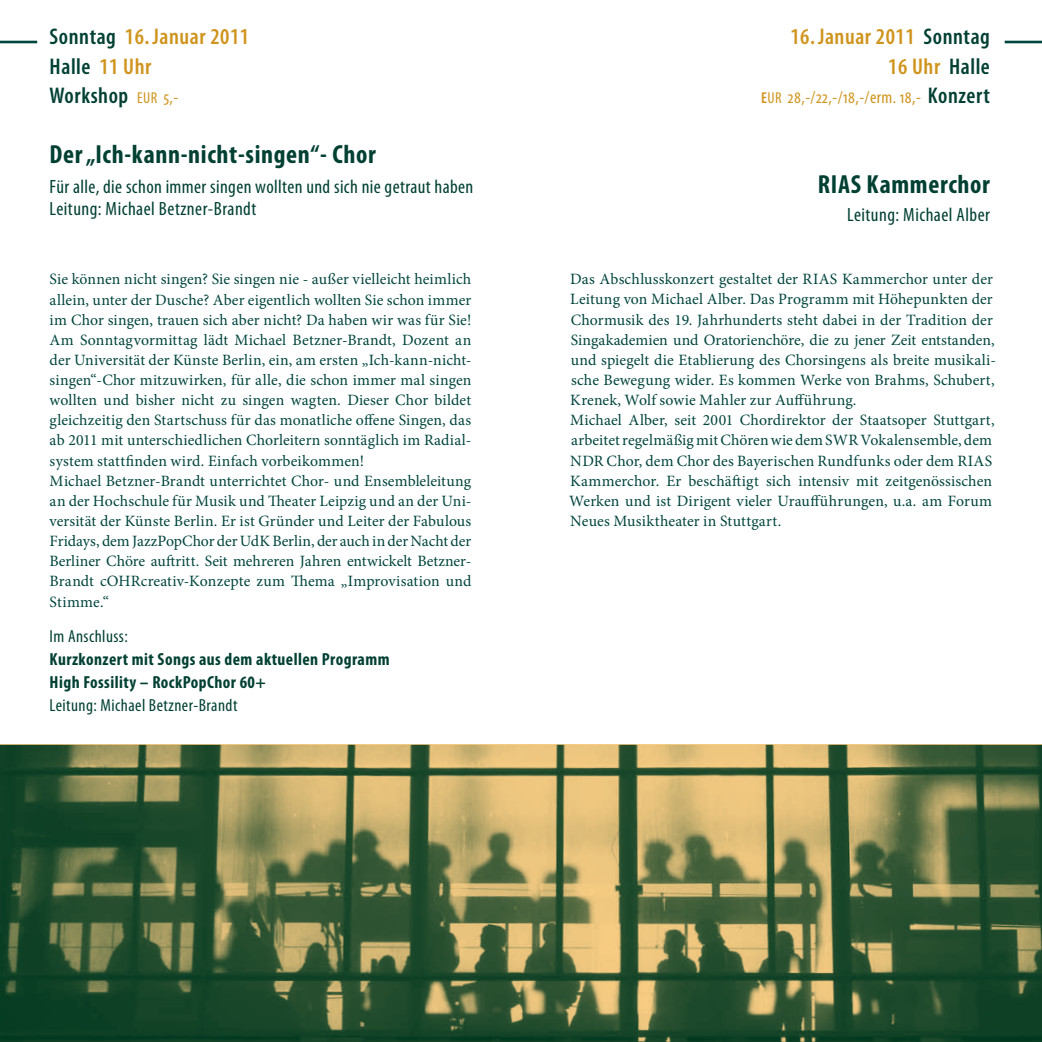
<style>
.page{position:relative;width:1042px;height:1042px;background:#fff}
.page>*{position:absolute;margin:0;border:0;box-sizing:border-box;transform-origin:0 0}
.t1{font:700 condensed 26.25px "Myriad Pro";letter-spacing:.025em;color:#004033}
.t2{font:22.75px/29.8px "Myriad MM 565 300";letter-spacing:-.08em;color:#004033}
.t3{font:22.75px/29.8px "Myriad MM 565 300";letter-spacing:-.08em;color:#d0941d;text-align:right}
.t4{font:condensed 19.25px/22.8px "Myriad Pro";letter-spacing:.02em;color:#004033}
.t5{font:700 condensed 17.5px/22.8px "Myriad Pro";letter-spacing:.025em;color:#004033}
.t6{font:condensed 17.5px "Myriad Pro";letter-spacing:.025em;color:#004033}
.t7{font:condensed 17.5px "Myriad Pro";letter-spacing:.025em;color:#d0941d}
.t8{font:15.75px/20.1px "Minion Pro";letter-spacing:.005em;color:#00453e}
.s1{color:#d0941d}
.s2{font-family:"Myriad Pro";font-stretch:condensed;font-size:15.75px;color:#d0941d}
.s3{font-family:"Myriad Pro";font-stretch:condensed;font-size:17.5px;color:#d0941d}
.s4{color:#004033}
.s5{font-family:"Myriad MM 565 300";font-stretch:normal;font-size:15.75px}
.s6{font-size:15.75px}
.s7{font-family:"Myriad MM 565 300";font-stretch:normal;font-size:22.75px;color:#004033}
</style>
<div class="page">
<hr style="left:1004px;top:41px;width:38px;height:2px;background:#00453e">
<hr style="left:0;top:41px;width:37px;height:2px;background:#00453e">
<img style="left:0;top:745px;width:1042px;height:297px">
<h2 class="t2" style="left:50px;top:23px;width:203px">Sonntag <span class="s1">16. Januar 2011<br></span>Halle <span class="s1">11 Uhr<br></span>Workshop <span class="s2">EUR</span> <span class="s3">5,-</span></h2>
<h1 class="t1" style="left:50px;top:138px;width:328px">Der „Ich-kann-nicht-singen“- Chor</h1>
<p class="t4" style="left:50px;top:175px;width:425px">Für alle, die schon immer singen wollten und sich nie getraut haben<br>Leitung: Michael Betzner-Brandt</p>
<p class="t8" style="left:50px;top:269px;width:423px">Sie können nicht singen? Sie singen nie - außer vielleicht heimlich allein, unter der Dusche? Aber eigentlich wollten Sie schon immer im Chor singen, trauen sich aber nicht? Da haben wir was für Sie!<br>Am Sonntagvormittag lädt Michael Betzner-Brandt, Dozent an der Universität der Künste Berlin, ein, am ersten „Ich-kann-nicht&shy;singen“-Chor mitzuwirken, für alle, die schon immer mal singen wollten und bisher nicht zu singen wagten. Dieser Chor bildet gleichzeitig den Startschuss für das monatliche offene Singen, das ab 2011 mit unterschiedlichen Chorleitern sonntäglich im Radial&shy;system stattfinden wird. Einfach vorbeikommen!<br>Michael Betzner-Brandt unterrichtet Chor- und Ensembleleitung an der Hochschule für Musik und Theater Leipzig und an der Uni&shy;versität der Künste Berlin. Er ist Gründer und Leiter der Fabulous Fridays, dem JazzPopChor der UdK Berlin, der auch in der Nacht der Berliner Chöre auftritt. Seit mehreren Jahren entwickelt Betzner-Brandt cOHRcreativ-Konzepte zum Thema „Improvisation und Stimme.“</p>
<p class="t6" style="left:50px;top:626px;width:80px">Im Anschluss:</p>
<p class="t5" style="left:50px;top:647px;width:342px">Kurzkonzert mit Songs aus dem aktuellen Programm<br>High Fossility – RockPopChor 60+</p>
<p class="t6" style="left:50px;top:694px;width:189px">Leitung: Michael Betzner-Brandt</p>
<h2 class="t3" style="left:790px;top:23px;width:204px">16. Januar 2011 <span class="s4">Sonntag<br></span>16 Uhr <span class="s4">Halle</span></h2>
<p class="t7" style="left:761px;top:87px;width:231px"><span class="s5">E</span><span class="s6">UR</span> 28,-/22,-/18,-/erm. 18,- <span class="s7">Konzert</span></p>
<h1 class="t1" style="left:818px;top:167px;width:173px">RIAS Kammerchor</h1>
<p class="t4" style="left:847px;top:203px;width:144px">Leitung: Michael Alber</p>
<p class="t8" style="left:569px;top:269px;width:428px">Das Abschlusskonzert gestaltet der RIAS Kammerchor unter der Leitung von Michael Alber. Das Programm mit Höhepunkten der Chormusik des 19. Jahrhunderts steht dabei in der Tradition der Singakademien und Oratorienchöre, die zu jener Zeit entstanden, und spiegelt die Etablierung des Chorsingens als breite musikali&shy;sche Bewegung wider. Es kommen Werke von Brahms, Schubert, Krenek, Wolf sowie Mahler zur Aufführung.<br>Michael Alber, seit 2001 Chordirektor der Staatsoper Stuttgart, arbeitet regelmäßig mit Chören wie dem SWR Vokalensemble, dem NDR Chor, dem Chor des Bayerischen Rundfunks oder dem RIAS Kammerchor. Er beschäftigt sich intensiv mit zeitgenössischen Werken und ist Dirigent vieler Uraufführungen, u.a. am Forum Neues Musiktheater in Stuttgart.</p>
</div>
